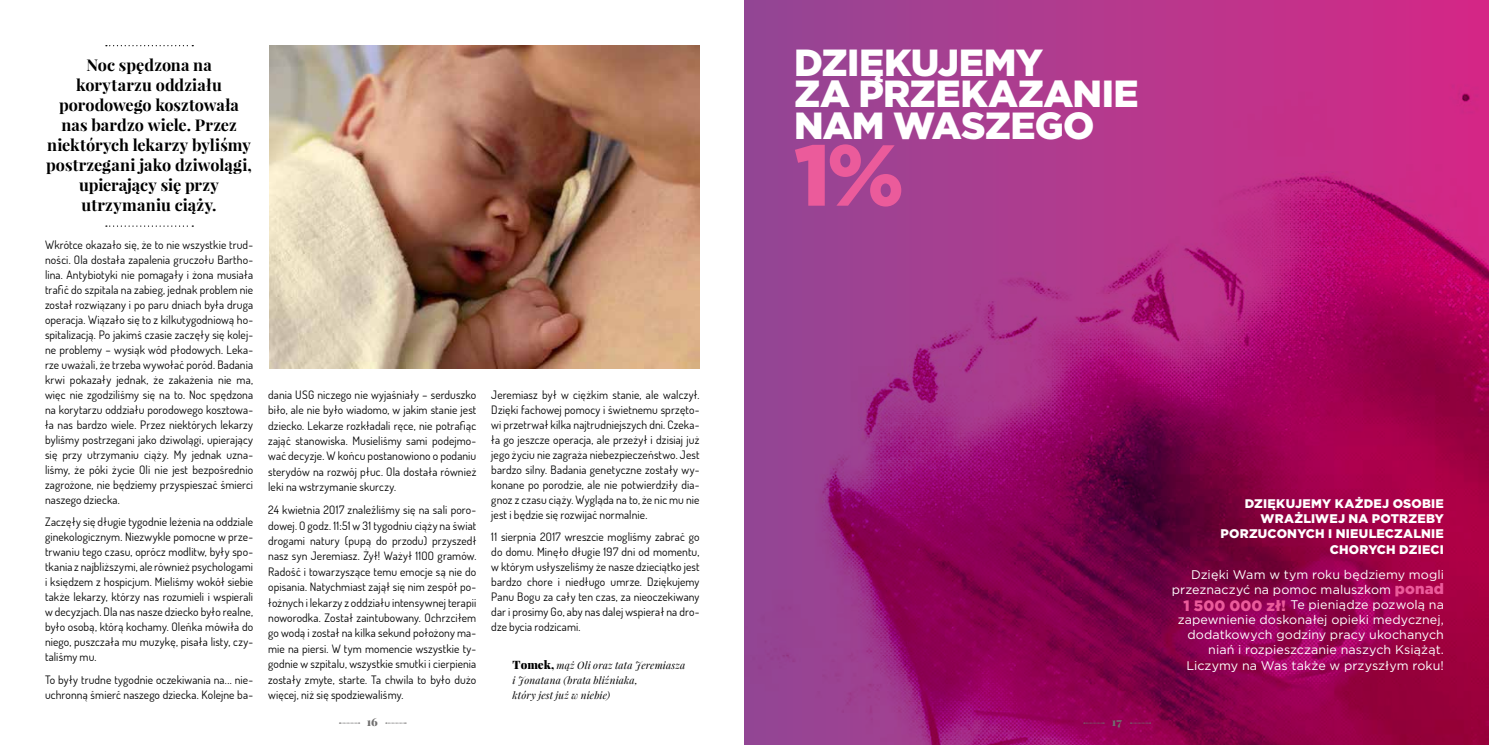
<style>
.page{position:relative;width:1489px;height:745px;background:#fff}
.page>*{position:absolute;margin:0;border:0;box-sizing:border-box;transform-origin:0 0}
.t1{font:900 86.25px "Gotham";color:#eb5b9b}
.t2{font:900 37.75px/31.2px "Gotham";letter-spacing:-.015em;color:#fff}
.t3{font:700 16.25px/20px "Playfair Display";color:#000;text-align:center}
.t4{font:12.5px/15px "Gotham";letter-spacing:.005em;color:#fff;text-align:right}
.t5{font:900 12.5px/15px "Gotham";letter-spacing:.015em;color:#fff;text-align:right}
.t6{font:11.5px/15px "Dosis Gajusz Regular";letter-spacing:.01em;color:#000;text-align:justify}
.t7{font:900 11.25px "Playfair Display";color:#706f6f}
.t8{font:italic 10px/15px "Playfair Display";letter-spacing:.015em;color:#000}
.s1{font-weight:900;font-style:normal;font-size:11.5px}
.s2{font-weight:900;font-size:15px;color:#eb5b9b}
</style>
<div class="page">
<img style="left:269px;top:45px;width:430px;height:323px">
<svg style="left:744px;top:0;width:744px;height:744px;background:#a01f72"></svg>
<svg style="left:106px;top:45px;width:87px;height:1px"></svg>
<svg style="left:106px;top:225px;width:87px;height:1px"></svg>
<svg style="left:339px;top:722px;width:21px;height:1px"></svg>
<svg style="left:386px;top:722px;width:20px;height:1px"></svg>
<svg style="left:1083px;top:722px;width:21px;height:1px"></svg>
<svg style="left:1130px;top:722px;width:20px;height:1px"></svg>
<div style="left:1470px;top:0;width:18px;height:11px;background:#d42686"></div>
<h3 class="t3" style="left:46px;top:55px;width:207px">Noc spędzona na<br>korytarzu oddziału porodowego kosztowała nas bardzo wiele. Przez niektórych lekarzy byliśmy postrzegani jako dziwolągi, upierający się przy utrzymaniu ciąży.</h3>
<p class="t6" style="left:45px;top:236px;width:210px">Wkrótce okazało się, że to nie wszystkie trud&shy;ności. Ola dostała zapalenia gruczołu Bartho&shy;lina. Antybiotyki nie pomagały i żona musiała trafić do szpitala na zabieg, jednak problem nie został rozwiązany i po paru dniach była druga operacja. Wiązało się to z kilkutygodniową ho&shy;spitalizacją. Po jakimś czasie zaczęły się kolej&shy;ne problemy – wysiąk wód płodowych. Leka&shy;rze uważali, że trzeba wywołać poród. Badania krwi pokazały jednak, że zakażenia nie ma, więc nie zgodziliśmy się na to. Noc spędzona na korytarzu oddziału porodowego kosztowa&shy;ła nas bardzo wiele. Przez niektórych lekarzy byliśmy postrzegani jako dziwolągi, upierający się przy utrzymaniu ciąży. My jednak uzna&shy;liśmy, że póki życie Oli nie jest bezpośrednio zagrożone, nie będziemy przyspieszać śmierci naszego dziecka.</p>
<p class="t6" style="left:45px;top:514px;width:210px">Zaczęły się długie tygodnie leżenia na oddziale ginekologicznym. Niezwykle pomocne w prze&shy;trwaniu tego czasu, oprócz modlitw, były spo&shy;tkania z najbliższymi, ale również psychologami i księdzem z hospicjum. Mieliśmy wokół siebie także lekarzy, którzy nas rozumieli i wspierali w decyzjach. Dla nas nasze dziecko było realne, było osobą, którą kochamy. Oleńka mówiła do niego, puszczała mu muzykę, pisała listy, czy&shy;taliśmy mu.</p>
<p class="t6" style="left:45px;top:671px;width:210px">To były trudne tygodnie oczekiwania na... nie&shy;uchronną śmierć naszego dziecka. Kolejne ba-</p>
<p class="t6" style="left:268px;top:386px;width:210px;line-height:15.4px">dania USG niczego nie wyjaśniały – serduszko biło, ale nie było wiadomo, w jakim stanie jest dziecko. Lekarze rozkładali ręce, nie potrafiąc zająć stanowiska. Musieliśmy sami podejmo&shy;wać decyzje. W końcu postanowiono o podaniu sterydów na rozwój płuc. Ola dostała również leki na wstrzymanie skurczy.</p>
<p class="t6" style="left:268px;top:501px;width:210px;line-height:15.4px">24 kwietnia 2017 znaleźliśmy się na sali poro&shy;dowej. O godz. 11:51 w 31 tygodniu ciąży na świat drogami natury (pupą do przodu) przyszedł nasz syn Jeremiasz. Żył! Ważył 1100 gramów.<br>Radość i towarzyszące temu emocje są nie do opisania. Natychmiast zajął się nim zespół po&shy;łożnych i lekarzy z oddziału intensywnej terapii noworodka. Został zaintubowany. Ochrzciłem go wodą i został na kilka sekund położony ma&shy;mie na piersi. W tym momencie wszystkie ty&shy;godnie w szpitalu, wszystkie smutki i cierpienia zostały zmyte, starte. Ta chwila to było dużo więcej, niż się spodziewaliśmy.</p>
<p class="t6" style="left:491px;top:386px;width:210px">Jeremiasz był w ciężkim stanie, ale walczył.<br>Dzięki fachowej pomocy i świetnemu sprzęto&shy;wi przetrwał kilka najtrudniejszych dni. Czeka&shy;ła go jeszcze operacja, ale przeżył i dzisiaj już jego życiu nie zagraża niebezpieczeństwo. Jest bardzo silny. Badania genetyczne zostały wy&shy;konane po porodzie, ale nie potwierdziły dia&shy;gnoz z czasu ciąży. Wygląda na to, że nic mu nie jest i będzie się rozwijać normalnie.</p>
<p class="t6" style="left:491px;top:529px;width:210px">11 sierpnia 2017 wreszcie mogliśmy zabrać go do domu. Minęło długie 197 dni od momentu, w którym usłyszeliśmy że nasze dzieciątko jest bardzo chore i niedługo umrze. Dziękujemy Panu Bogu za cały ten czas, za nieoczekiwany dar i prosimy Go, aby nas dalej wspierał na dro&shy;dze bycia rodzicami.</p>
<p class="t8" style="left:512px;top:657px;width:174px"><span class="s1">Tomek,</span> mąż Oli oraz tata Jeremiasza i Jonatana (brata bliźniaka,<br>który jest już w niebie)</p>
<h2 class="t2" style="left:794px;top:47px;width:346px">DZIĘKUJEMY<br>ZA PRZEKAZANIE<br>NAM WASZEGO</h2>
<h1 class="t1" style="left:794px;top:115px;width:112px">1%</h1>
<p class="t7" style="left:367px;top:714px;width:13px">16</p>
<p class="t7" style="left:1111px;top:714px;width:11px">17</p>
<p class="t5" style="left:1220px;top:496px;width:225px">DZIĘKUJEMY KAŻDEJ OSOBIE<br>WRAŻLIWEJ NA POTRZEBY<br>PORZUCONYCH I NIEULECZALNIE<br>CHORYCH DZIECI</p>
<p class="t4" style="left:1171px;top:567px;width:273px">Dzięki Wam w tym roku będziemy mogli przeznaczyć na pomoc maluszkom <span class="s2">ponad 1 500 000 zł!</span> Te pieniądze pozwolą na zapewnienie doskonałej opieki medycznej, dodatkowych godziny pracy ukochanych niań i rozpieszczanie naszych Książąt.<br>Liczymy na Was także w przyszłym roku!</p>
</div>
